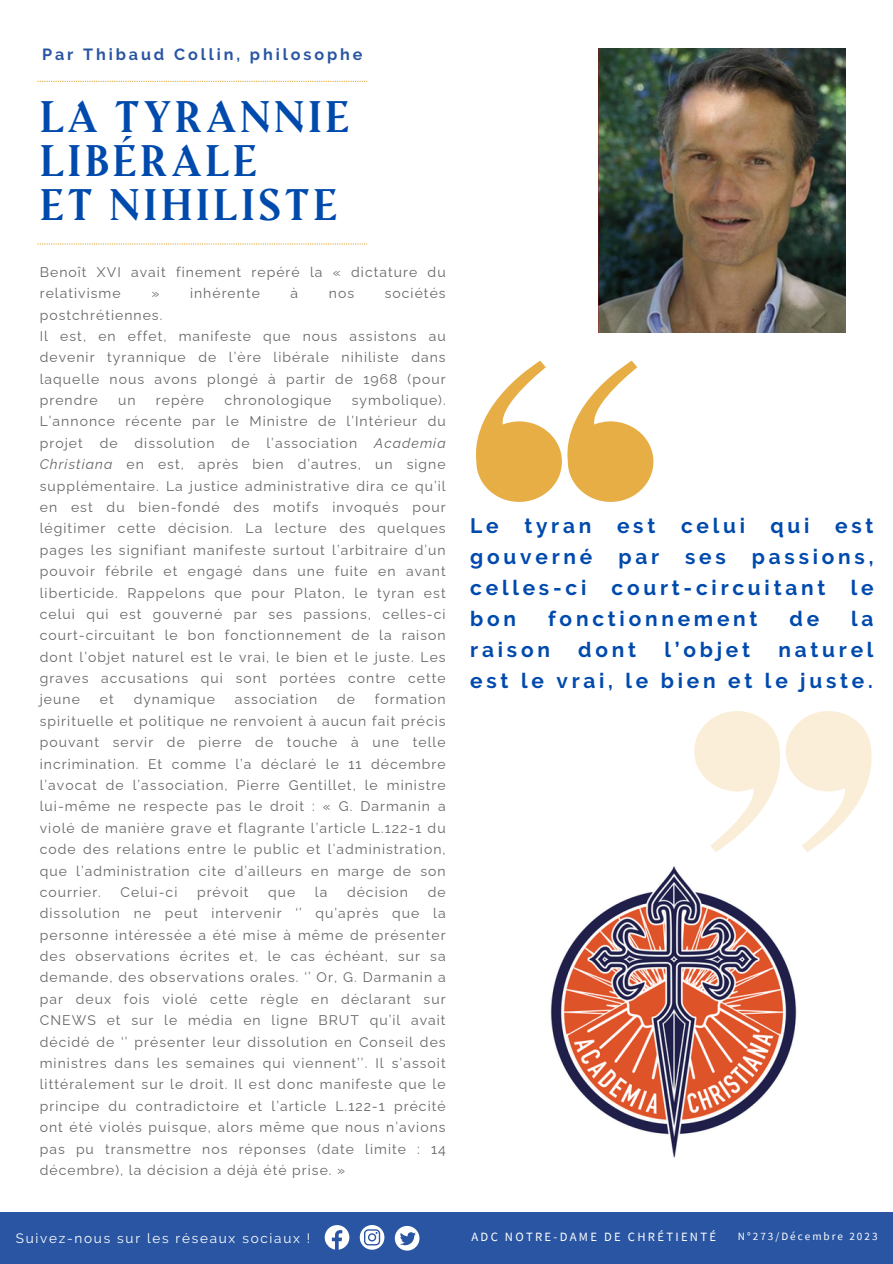
<style>
.page{position:relative;width:893px;height:1264px;background:#fff}
.page>*{position:absolute;margin:0;border:0;box-sizing:border-box;transform-origin:0 0}
.t1{font:700 40.35px "Amagro";letter-spacing:.075em;color:#004aad}
.t2{font:700 20.85px/30.9px "Raleway";letter-spacing:.18em;color:#004aad}
.t3{font:700 16.2px "Raleway";letter-spacing:.18em;color:#2955a2}
.t4{font:13.95px/21.3px "Raleway";letter-spacing:.075em;color:#666;text-align:justify}
.t5{font:13.5px "Raleway";letter-spacing:.13em;color:#fff}
.t6{font:12.6px "Source Sans Pro";letter-spacing:.18em;color:#fff}
.t7{font:11.1px "Source Sans Pro";letter-spacing:.18em;color:#fff}
.s1{font-style:italic}
</style>
<div class="page">
<svg style="left:38px;top:243px;width:329px;height:1px"></svg>
<svg style="left:38px;top:81px;width:329px;height:1px"></svg>
<div style="left:0;top:1211px;width:892px;height:52px;background:#2955a2"></div>
<svg style="left:395px;top:1226px;width:24px;height:24px"></svg>
<svg style="left:360px;top:1225px;width:24px;height:24px"></svg>
<svg style="left:325px;top:1225px;width:24px;height:24px"></svg>
<img style="left:598px;top:49px;width:247px;height:283px">
<svg style="left:476px;top:361px;width:177px;height:141px"></svg>
<svg style="left:694px;top:711px;width:178px;height:141px"></svg>
<img style="left:550px;top:866px;width:247px;height:292px">
<p class="t3" style="left:42px;top:44px;width:322px">Par Thibaud Collin, philosophe</p>
<p class="t1" style="left:40px;top:94px;width:311px">LA TYRANNIE</p>
<p class="t1" style="left:40px;top:138px;width:219px">LIBÉRALE</p>
<p class="t1" style="left:40px;top:182px;width:299px">ET NIHILISTE</p>
<p class="t4" style="left:40px;top:261px;width:407px">Benoît XVI avait finement repéré la « dictature du relativisme</p>
<p class="t4" style="left:151px;top:282px;width:110px">» inhérente</p>
<p class="t4" style="left:290px;top:282px;width:9px">à</p>
<p class="t4" style="left:329px;top:282px;width:27px">nos</p>
<p class="t4" style="left:385px;top:282px;width:62px">sociétés</p>
<p class="t4" style="left:40px;top:304px;width:124px">postchrétiennes.</p>
<p class="t4" style="left:40px;top:325px;width:407px">Il est, en effet, manifeste que nous assistons au devenir tyrannique de l’ère libérale nihiliste dans laquelle nous avons plongé à partir de 1968 (pour prendre</p>
<p class="t4" style="left:40px;top:389px;width:407px;text-indent:312px">symbolique).<br>L’annonce récente par le Ministre de l’Intérieur du projet de dissolution de l’association <span class="s1">Academia Christiana</span> en est, après bien d’autres, un signe supplémentaire. La justice administrative dira ce qu’il en est du bien-fondé des motifs invoqués pour légitimer cette décision. La lecture des quelques pages les signifiant manifeste surtout l’arbitraire d’un pouvoir fébrile et engagé dans une fuite en avant liberticide. Rappelons que pour Platon, le tyran est celui qui est gouverné par ses passions, celles-ci court-circuitant le bon fonctionnement de la raison dont l’objet naturel est le vrai, le bien et le juste. Les graves accusations qui sont portées contre cette jeune</p>
<p class="t4" style="left:118px;top:389px;width:19px">un</p>
<p class="t4" style="left:156px;top:389px;width:50px">repère</p>
<p class="t4" style="left:224px;top:389px;width:108px">chronologique</p>
<p class="t4" style="left:40px;top:689px;width:407px;text-indent:335px">formation spirituelle et politique ne renvoient à aucun fait précis pouvant servir de pierre de touche à une telle incrimination. Et comme l’a déclaré le 11 décembre l’avocat de l’association, Pierre Gentillet, le ministre lui-même ne respecte pas le droit : « G. Darmanin a violé de manière grave et flagrante l’article L.122-1 du code des relations entre le public et l’administration, que l’administration cite d’ailleurs en marge de son courrier.</p>
<p class="t4" style="left:100px;top:689px;width:15px">et</p>
<p class="t4" style="left:134px;top:689px;width:83px">dynamique</p>
<p class="t4" style="left:235px;top:689px;width:84px">association</p>
<p class="t4" style="left:337px;top:689px;width:19px">de</p>
<p class="t4" style="left:40px;top:881px;width:407px;text-indent:388px">de dissolution ne peut intervenir ‘’ qu’après que la personne intéressée a été mise à même de présenter des observations écrites et, le cas échéant, sur sa demande, des observations orales. ‘’ Or, G. Darmanin a par deux fois violé cette règle en déclarant sur CNEWS et sur le média en ligne BRUT qu’il avait décidé de ‘’ présenter leur dissolution en Conseil des ministres dans les semaines qui viennent’’. Il s’assoit littéralement sur le droit. Il est donc manifeste que le principe du contradictoire et l’article L.122-1 précité ont été violés puisque, alors même que nous n’avions pas pu transmettre nos réponses (date limite : 14 décembre), la décision a déjà été prise. »</p>
<p class="t4" style="left:121px;top:881px;width:58px">Celui-ci</p>
<p class="t4" style="left:197px;top:881px;width:53px">prévoit</p>
<p class="t4" style="left:268px;top:881px;width:29px">que</p>
<p class="t4" style="left:315px;top:881px;width:14px">la</p>
<p class="t4" style="left:347px;top:881px;width:63px">décision</p>
<p class="t2" style="left:470px;top:510px;width:404px">Le tyran est celui qui est gouverné</p>
<p class="t2" style="left:470px;top:541px;width:404px;text-align:justify;text-indent:281px">passions, celles-ci court-circuitant le bon</p>
<p class="t2" style="left:618px;top:541px;width:42px">par</p>
<p class="t2" style="left:685px;top:541px;width:42px">ses</p>
<p class="t2" style="left:548px;top:603px;width:211px">fonctionnement</p>
<p class="t2" style="left:789px;top:603px;width:31px">de</p>
<p class="t2" style="left:851px;top:603px;width:24px">la</p>
<p class="t2" style="left:470px;top:634px;width:81px">raison</p>
<p class="t2" style="left:578px;top:634px;width:59px">dont</p>
<p class="t2" style="left:664px;top:634px;width:87px">l’objet</p>
<p class="t2" style="left:470px;top:634px;width:404px;text-align:right">naturel<br>est le vrai, le bien et le juste.</p>
<p class="t5" style="left:16px;top:1230px;width:296px">Suivez-nous sur les réseaux sociaux !</p>
<p class="t6" style="left:471px;top:1228px;width:246px">ADC NOTRE-DAME DE CHRÉTIENTÉ</p>
<p class="t7" style="left:737px;top:1229px;width:141px">N°273/Décembre 2023</p>
</div>
